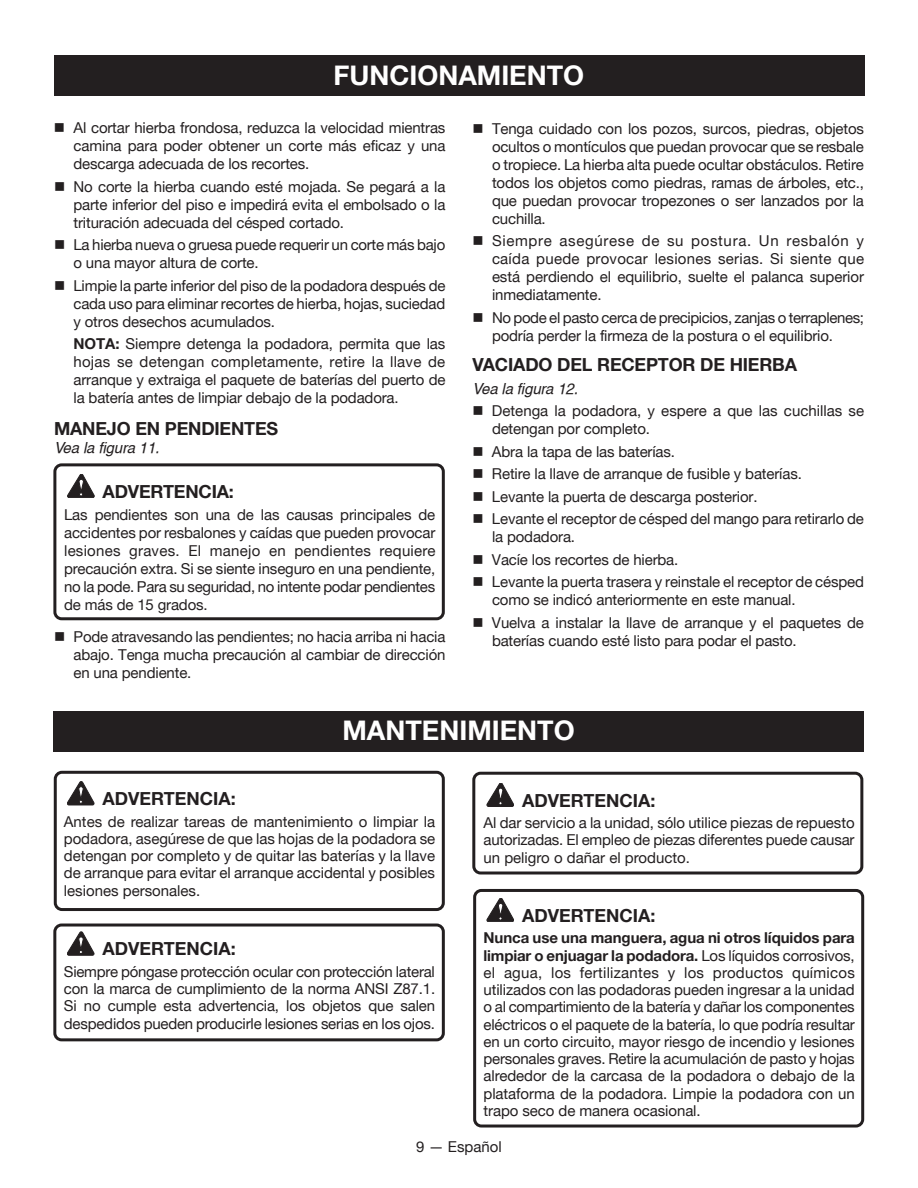
<style>
.page{position:relative;width:918px;height:1188px;background:#fff}
.page>*{position:absolute;margin:0;border:0;box-sizing:border-box;transform-origin:0 0}
.HEADING{font:700 27px "Helvetica Neue";color:#fff}
.Warning{font:700 18px "Helvetica Neue";color:#231f20}
.Heading_2_w_no_space{font:700 18px "Helvetica Neue";letter-spacing:-.01em;color:#231f20}
.Heading_2{font:700 18px "Helvetica Neue";letter-spacing:-.01em;color:#231f20}
.bullets{font:15px/18px "Helvetica Neue";letter-spacing:-.01em;color:#231f20;text-align:justify}
.Warning_Text{font:15px/17.2px "Helvetica Neue";letter-spacing:-.01em;color:#231f20;text-align:justify}
.See_figure{font:italic 15px "Helvetica";letter-spacing:-.01em;color:#231f20}
.Heading_2_w_no_space-2{font:italic 15px "Helvetica";letter-spacing:-.01em;color:#231f20}
.s1{font-weight:700}
</style>
<div class="page">
<div style="left:53px;top:924px;width:392px;height:117px;border:3px solid #231f20;border-radius:7px"></div>
<div style="left:54px;top:771px;width:391px;height:140px;border:3px solid #231f20;border-radius:7px"></div>
<div style="left:472px;top:772px;width:391px;height:103px;border:3px solid #231f20;border-radius:7px"></div>
<svg style="left:67px;top:782px;width:27px;height:23px"></svg>
<svg style="left:67px;top:932px;width:27px;height:23px"></svg>
<div style="left:54px;top:711px;width:810px;height:41px;background:#231f20"></div>
<div style="left:54px;top:55px;width:810px;height:41px;background:#231f20"></div>
<svg style="left:68px;top:474px;width:26px;height:24px"></svg>
<div style="left:53px;top:463px;width:392px;height:157px;border:3px solid #231f20;border-radius:7px"></div>
<svg style="left:487px;top:783px;width:27px;height:24px"></svg>
<svg style="left:487px;top:898px;width:27px;height:24px"></svg>
<div style="left:473px;top:889px;width:391px;height:239px;border:3px solid #231f20;border-radius:7px"></div>
<p class="HEADING" style="left:333px;top:59px;width:252px">FUNCIONAMIENTO</p>
<p class="bullets" style="left:74px;top:118px;width:374px;text-indent:-20px">■ Al cortar hierba frondosa, reduzca la velocidad mientras camina para poder obtener un corte más eficaz y una descarga adecuada de los recortes.</p>
<p class="bullets" style="left:74px;top:177px;width:374px;text-indent:-20px">■ No corte la hierba cuando esté mojada. Se pegará a la parte inferior del piso e impedirá evita el embolsado o la trituración adecuada del césped cortado.</p>
<p class="bullets" style="left:74px;top:235px;width:373px;text-indent:-20px">■ La hierba nueva o gruesa puede requerir un corte más bajo o una mayor altura de corte.</p>
<p class="bullets" style="left:74px;top:276px;width:374px;text-indent:-20px">■ Limpie la parte inferior del piso de la podadora después de cada uso para eliminar recortes de hierba, hojas, suciedad y otros desechos acumulados.</p>
<p class="bullets" style="left:74px;top:334px;width:373px"><span class="s1">NOTA:</span> Siempre detenga la podadora, permita que las hojas se detengan completamente, retire la llave de arranque y extraiga el paquete de baterías del puerto de la batería antes de limpiar debajo de la podadora.</p>
<p class="Heading_2" style="left:54px;top:418px;width:226px">MANEJO EN PENDIENTES</p>
<p class="See_figure" style="left:54px;top:439px;width:107px">Vea la figura 11.</p>
<p class="Warning" style="left:103px;top:480px;width:133px">ADVERTENCIA:</p>
<p class="Warning_Text" style="left:64px;top:506px;width:373px;line-height:18px">Las pendientes son una de las causas principales de accidentes por resbalones y caídas que pueden provocar lesiones graves. El manejo en pendientes requiere precaución extra. Si se siente inseguro en una pendiente, no la pode. Para su seguridad, no intente podar pendientes de más de 15 grados.</p>
<p class="bullets" style="left:74px;top:627px;width:373px;text-indent:-20px">■ Pode atravesando las pendientes; no hacia arriba ni hacia abajo. Tenga mucha precaución al cambiar de dirección en una pendiente.</p>
<p class="bullets" style="left:492px;top:119px;width:374px;text-indent:-20px">■ Tenga cuidado con los pozos, surcos, piedras, objetos ocultos o montículos que puedan provocar que se resbale o tropiece. La hierba alta puede ocultar obstáculos. Retire todos los objetos como piedras, ramas de árboles, etc., que puedan provocar tropezones o ser lanzados por la cuchilla.</p>
<p class="bullets" style="left:492px;top:232px;width:374px;text-indent:-20px">■ Siempre asegúrese de su postura. Un resbalón y caída puede provocar lesiones serias. Si siente que está perdiendo el equilibrio, suelte el palanca superior inmediatamente.</p>
<p class="bullets" style="left:492px;top:308px;width:374px;text-indent:-20px">■ No pode el pasto cerca de precipicios, zanjas o terraplenes; podría perder la firmeza de la postura o el equilibrio.</p>
<p class="Heading_2_w_no_space" style="left:472px;top:354px;width:326px">VACIADO DEL RECEPTOR DE HIERBA</p>
<p class="Heading_2_w_no_space-2" style="left:472px;top:380px;width:107px">Vea la figura 12.</p>
<p class="bullets" style="left:492px;top:402px;width:374px;text-indent:-20px">■ Detenga la podadora, y espere a que las cuchillas se detengan por completo.</p>
<p class="bullets" style="left:472px;top:442px;width:204px">■ Abra la tapa de las baterías.</p>
<p class="bullets" style="left:472px;top:465px;width:331px">■ Retire la llave de arranque de fusible y baterías.</p>
<p class="bullets" style="left:472px;top:487px;width:287px">■ Levante la puerta de descarga posterior.</p>
<p class="bullets" style="left:492px;top:510px;width:373px;text-indent:-20px">■ Levante el receptor de césped del mango para retirarlo de la podadora.</p>
<p class="bullets" style="left:472px;top:550px;width:207px">■ Vacíe los recortes de hierba.</p>
<p class="bullets" style="left:492px;top:573px;width:374px;text-indent:-20px">■ Levante la puerta trasera y reinstale el receptor de césped como se indicó anteriormente en este manual.</p>
<p class="bullets" style="left:492px;top:613px;width:373px;text-indent:-20px">■ Vuelva a instalar la llave de arranque y el paquetes de baterías cuando esté listo para podar el pasto.</p>
<p class="HEADING" style="left:342px;top:714px;width:234px">MANTENIMIENTO</p>
<p class="Warning" style="left:103px;top:788px;width:135px">ADVERTENCIA:</p>
<p class="Warning_Text" style="left:64px;top:813px;width:373px">Antes de realizar tareas de mantenimiento o limpiar la podadora, asegúrese de que las hojas de la podadora se detengan por completo y de quitar las baterías y la llave de arranque para evitar el arranque accidental y posibles lesiones personales.</p>
<p class="Warning" style="left:103px;top:938px;width:135px">ADVERTENCIA:</p>
<p class="Warning_Text" style="left:64px;top:963px;width:373px">Siempre póngase protección ocular con protección lateral con la marca de cumplimiento de la norma ANSI Z87.1.<br>Si no cumple esta advertencia, los objetos que salen despedidos pueden producirle lesiones serias en los ojos.</p>
<p class="Warning" style="left:522px;top:789px;width:135px">ADVERTENCIA:</p>
<p class="Warning_Text" style="left:484px;top:814px;width:373px">Al dar servicio a la unidad, sólo utilice piezas de repuesto autorizadas. El empleo de piezas diferentes puede causar un peligro o dañar el producto.</p>
<p class="Warning" style="left:522px;top:904px;width:135px">ADVERTENCIA:</p>
<p class="Warning_Text" style="left:484px;top:929px;width:373px"><span class="s1">Nunca use una manguera, agua ni otros líquidos para limpiar o enjuagar la podadora.</span> Los líquidos corrosivos, el agua, los fertilizantes y los productos químicos utilizados con las podadoras pueden ingresar a la unidad o al compartimiento de la batería y dañar los componentes eléctricos o el paquete de la batería, lo que podría resultar en un corto circuito, mayor riesgo de incendio y lesiones personales graves. Retire la acumulación de pasto y hojas alrededor de la carcasa de la podadora o debajo de la plataforma de la podadora. Limpie la podadora con un trapo seco de manera ocasional.</p>
<p class="Warning_Text" style="left:416px;top:1138px;width:87px">9 — Español</p>
</div>
